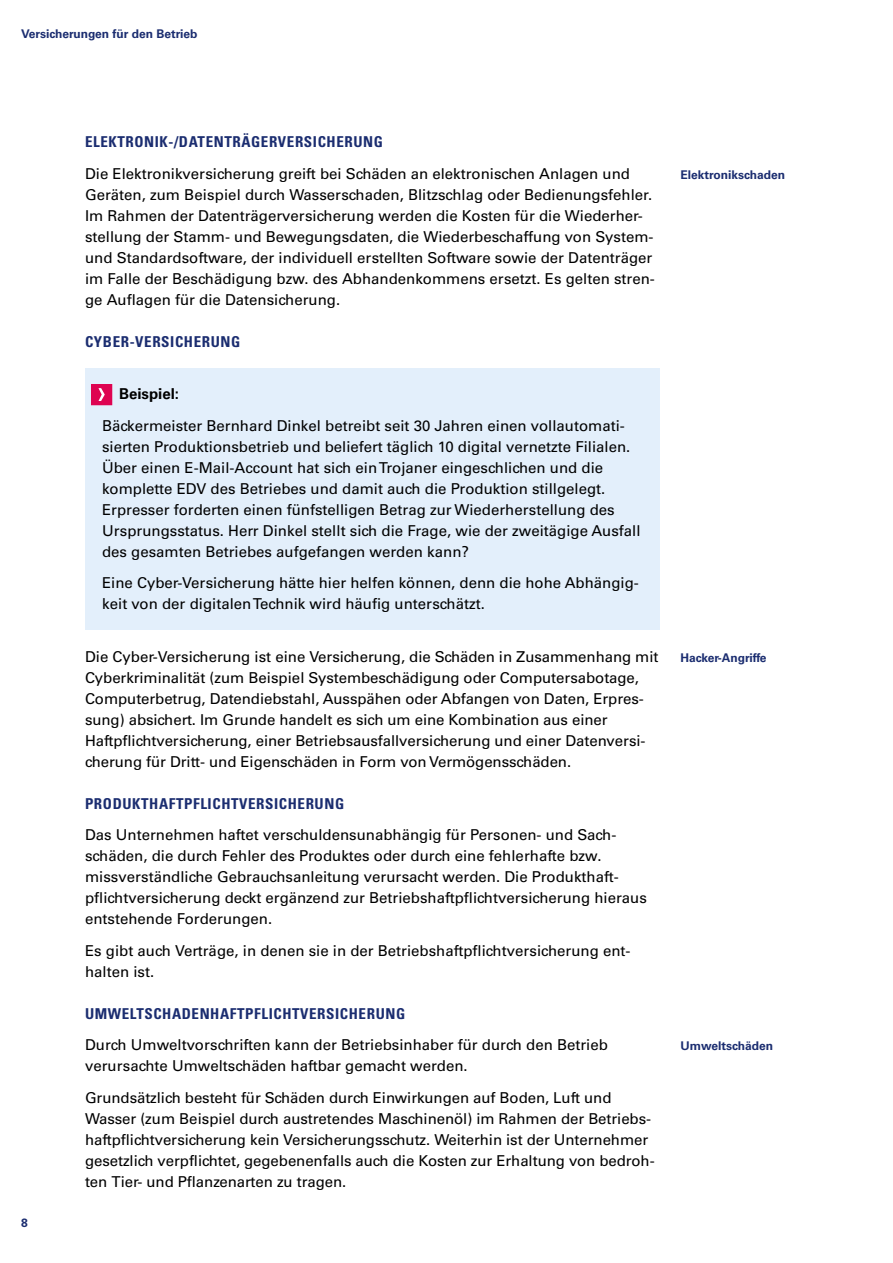
<style>
.page{position:relative;width:893px;height:1263px;background:#fff}
.page>*{position:absolute;margin:0;border:0;box-sizing:border-box;transform-origin:0 0}
.t1{font:15px/21px "Univers LT Std";color:#000}
.t2{font:700 condensed 15px "Univers LT Std";letter-spacing:.04em;color:#1b2d70}
.t3{font:700 15px "Univers LT Std";color:#000}
.t4{font:700 12px "Univers LT Std";color:#1b2d70}
</style>
<div class="page">
<div style="left:85px;top:368px;width:574px;height:262px;background:#e3effb"></div>
<svg style="left:91px;top:384px;width:21px;height:21px"></svg>
<p class="t4" style="left:21px;top:27px;width:178px">Versicherungen für den Betrieb</p>
<p class="t4" style="left:21px;top:1216px;width:8px">8</p>
<p class="t2" style="left:85px;top:133px;width:299px">ELEKTRONIK-/DATENTRÄGERVERSICHERUNG</p>
<p class="t1" style="left:85px;top:163px;width:571px">Die Elektronikversicherung greift bei Schäden an elektronischen Anlagen und Geräten, zum Beispiel durch Wasserschaden, Blitzschlag oder Bedienungsfehler.<br>Im Rahmen der Datenträgerversicherung werden die Kosten für die Wiederher&shy;stellung der Stamm- und Bewegungsdaten, die Wiederbeschaffung von System&shy;und Standardsoftware, der individuell erstellten Software sowie der Datenträger im Falle der Beschädigung bzw. des Abhandenkommens ersetzt. Es gelten stren&shy;ge Auflagen für die Datensicherung.</p>
<p class="t2" style="left:85px;top:332px;width:157px">CYBER-VERSICHERUNG</p>
<p class="t3" style="left:119px;top:385px;width:62px">Beispiel:</p>
<p class="t1" style="left:102px;top:415px;width:540px">Bäckermeister Bernhard Dinkel betreibt seit 30 Jahren einen vollautomati&shy;sierten Produktionsbetrieb und beliefert täglich 10 digital vernetzte Filialen.<br>Über einen E-Mail-Account hat sich ein Trojaner eingeschlichen und die komplette EDV des Betriebes und damit auch die Produktion stillgelegt.<br>Erpresser forderten einen fünfstelligen Betrag zur Wiederherstellung des Ursprungsstatus. Herr Dinkel stellt sich die Frage, wie der zweitägige Ausfall des gesamten Betriebes aufgefangen werden kann?</p>
<p class="t1" style="left:102px;top:573px;width:538px">Eine Cyber-Versicherung hätte hier helfen können, denn die hohe Abhängig&shy;keit von der digitalen Technik wird häufig unterschätzt.</p>
<p class="t1" style="left:85px;top:646px;width:575px">Die Cyber-Versicherung ist eine Versicherung, die Schäden in Zusammenhang mit Cyberkriminalität (zum Beispiel Systembeschädigung oder Computersabotage, Computerbetrug, Datendiebstahl, Ausspähen oder Abfangen von Daten, Erpres&shy;sung) absichert. Im Grunde handelt es sich um eine Kombination aus einer Haftpflichtversicherung, einer Betriebsausfallversicherung und einer Datenversi&shy;cherung für Dritt- und Eigenschäden in Form von Vermögensschäden.</p>
<p class="t2" style="left:85px;top:794px;width:261px">PRODUKTHAFTPFLICHTVERSICHERUNG</p>
<p class="t1" style="left:85px;top:825px;width:563px">Das Unternehmen haftet verschuldensunabhängig für Personen- und Sach&shy;schäden, die durch Fehler des Produktes oder durch eine fehlerhafte bzw. missverständliche Gebrauchsanleitung verursacht werden. Die Produkthaft&shy;pflichtversicherung deckt ergänzend zur Betriebshaftpflichtversicherung hieraus entstehende Forderungen.</p>
<p class="t1" style="left:85px;top:940px;width:546px">Es gibt auch Verträge, in denen sie in der Betriebshaftpflichtversicherung ent&shy;halten ist.</p>
<p class="t2" style="left:85px;top:1004px;width:322px">UMWELTSCHADENHAFTPFLICHTVERSICHERUNG</p>
<p class="t1" style="left:85px;top:1035px;width:524px">Durch Umweltvorschriften kann der Betriebsinhaber für durch den Betrieb verursachte Umweltschäden haftbar gemacht werden.</p>
<p class="t1" style="left:85px;top:1087px;width:571px">Grundsätzlich besteht für Schäden durch Einwirkungen auf Boden, Luft und Wasser (zum Beispiel durch austretendes Maschinenöl) im Rahmen der Betriebs&shy;haftpflichtversicherung kein Versicherungsschutz. Weiterhin ist der Unternehmer gesetzlich verpflichtet, gegebenenfalls auch die Kosten zur Erhaltung von bedroh&shy;ten Tier- und Pflanzenarten zu tragen.</p>
<p class="t4" style="left:680px;top:168px;width:106px">Elektronikschaden</p>
<p class="t4" style="left:680px;top:651px;width:88px">Hacker-Angriffe</p>
<p class="t4" style="left:680px;top:1039px;width:94px">Umweltschäden</p>
</div>
